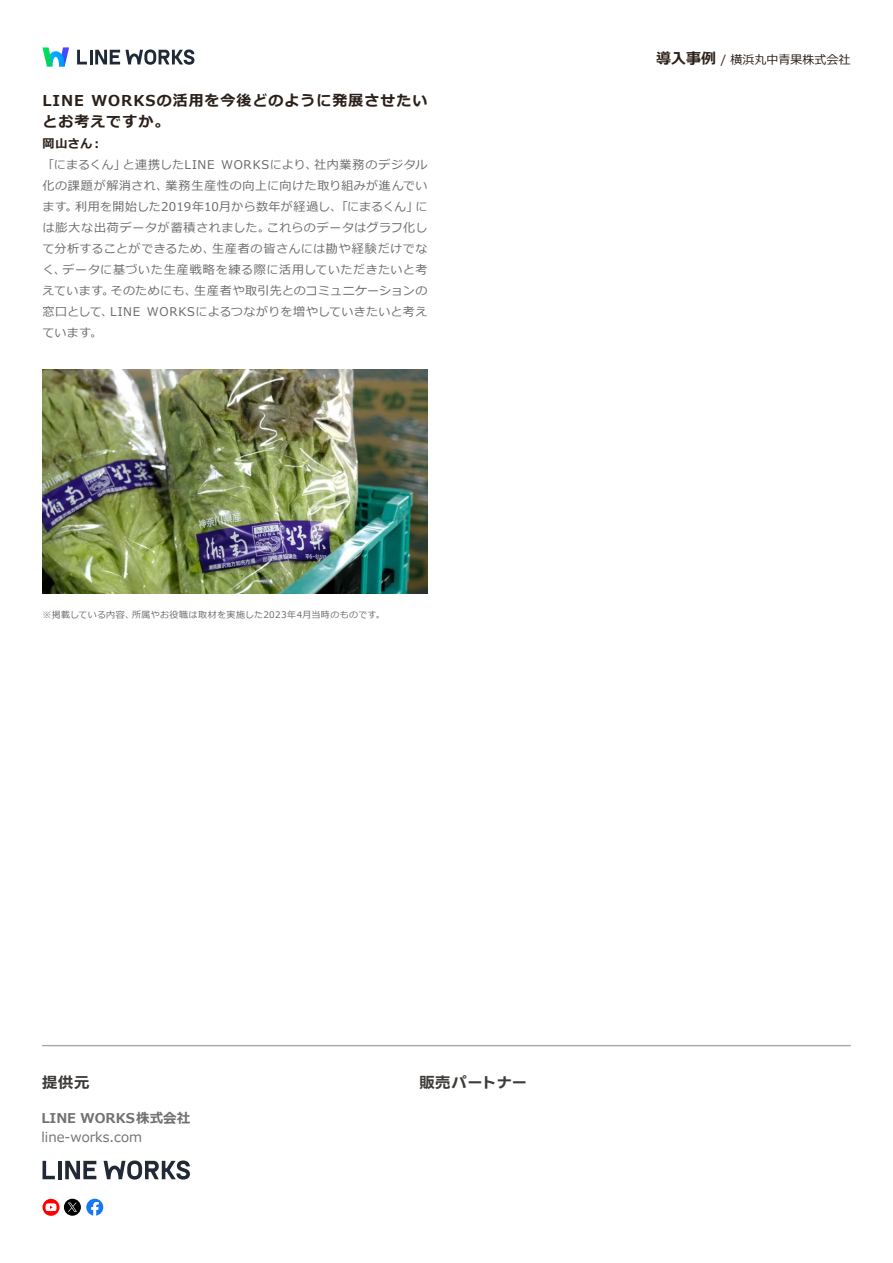
<style>
.page{position:relative;width:893px;height:1263px;background:#fff}
.page>*{position:absolute;margin:0;border:0;box-sizing:border-box;transform-origin:0 0}
.t1{font:700 15px/21px "Meiryo";letter-spacing:.065em;color:#2b2019}
.t2{font:700 15px "LINE Seed JP OTF";color:#3d3b38;scale:1.06 1}
.t3{font:13.5px "Meiryo";color:#737070}
.t4{font:700 13.5px "Meiryo";color:#737070}
.t5{font:12px/21px "Meiryo";letter-spacing:.04em;color:#6a6a6a}
.t6{font:12px "Meiryo";letter-spacing:.02em;color:#6a6a6a}
.t7{font:12px/21px "Meiryo";letter-spacing:.06em;color:#6a6a6a}
.t8{font:12px/21px "Meiryo";letter-spacing:.01em;color:#6a6a6a}
.t9{font:12px "Meiryo";color:#2b2019}
.t10{font:12px "Meiryo";letter-spacing:.065em;color:#6a6a6a}
.t11{font:700 12px "Meiryo";color:#2b2019}
.t12{font:9px "Meiryo";letter-spacing:.045em;color:#6a6a6a}
.t13{font:9px "Meiryo";letter-spacing:.02em;color:#6a6a6a}
</style>
<div class="page">
<svg style="left:42px;top:47px;width:27px;height:19px"></svg>
<svg style="left:77px;top:50px;width:10px;height:14px"></svg>
<hr style="left:90px;top:50px;width:3px;height:14px;background:#202936">
<svg style="left:95px;top:49px;width:99px;height:16px"></svg>
<svg style="left:86px;top:1199px;width:17px;height:17px"></svg>
<div style="left:42px;top:1045px;width:808px;height:1px;border:1px solid #a8a6a6"></div>
<svg style="left:43px;top:1161px;width:12px;height:18px"></svg>
<hr style="left:58px;top:1161px;width:4px;height:18px;background:#212936">
<svg style="left:65px;top:1161px;width:31px;height:18px"></svg>
<svg style="left:104px;top:1160px;width:86px;height:19px"></svg>
<div style="left:64px;top:1199px;width:17px;height:17px;background:#000;border-radius:50%"></div>
<svg style="left:68px;top:1202px;width:9px;height:10px"></svg>
<svg style="left:43px;top:1199px;width:17px;height:17px"></svg>
<img style="left:43px;top:370px;width:384px;height:223px">
<p class="t1" style="left:92px;top:91px;width:337px">WORKSの活用を今後どのように発展させたい</p>
<p class="t1" style="left:43px;top:91px;width:128px">LINE<br>とお考えですか。</p>
<p class="t11" style="left:43px;top:135px;width:62px">岡山さん：</p>
<p class="t10" style="left:314px;top:157px;width:115px">社内業務のデジタル</p>
<p class="t5" style="left:43px;top:155px;width:84px">「にまるくん」</p>
<p class="t5" style="left:122px;top:155px;width:94px">と連携したLINE</p>
<p class="t5" style="left:221px;top:155px;width:98px">WORKSにより、</p>
<p class="t5" style="left:43px;top:176px;width:127px">化の課題が解消され、</p>
<p class="t5" style="left:166px;top:176px;width:263px">業務生産性の向上に向けた取り組みが進んでい</p>
<p class="t6" style="left:75px;top:199px;width:344px">利用を開始した2019年10月から数年が経過し、「にまるくん」</p>
<p class="t5" style="left:43px;top:197px;width:37px">ます。</p>
<p class="t5" style="left:415px;top:197px;width:13px">に</p>
<p class="t5" style="left:267px;top:218px;width:162px">これらのデータはグラフ化し</p>
<p class="t7" style="left:212px;top:218px;width:217px;text-indent:-170px">は膨大な出荷データが蓄積されました。<br>生産者の皆さんには勘や経験だけでな</p>
<p class="t5" style="left:63px;top:239px;width:366px;text-indent:-20px">て分析することができるため、<br>データに基づいた生産戦略を練る際に活用していただきたいと考</p>
<p class="t5" style="left:43px;top:260px;width:25px">く、</p>
<p class="t6" style="left:194px;top:283px;width:235px">生産者や取引先とのコミュニケーションの</p>
<p class="t5" style="left:43px;top:281px;width:73px">えています。</p>
<p class="t5" style="left:110px;top:281px;width:88px">そのためにも、</p>
<p class="t5" style="left:147px;top:302px;width:282px">WORKSによるつながりを増やしていきたいと考え</p>
<p class="t8" style="left:43px;top:302px;width:72px">窓口として、ています。</p>
<p class="t5" style="left:110px;top:302px;width:32px">LINE</p>
<p class="t12" style="left:132px;top:608px;width:254px">所属やお役職は取材を実施した2023年4月当時のものです。</p>
<p class="t13" style="left:43px;top:608px;width:93px">※掲載している内容、</p>
<p class="t1" style="left:656px;top:49px;width:61px">導入事例</p>
<p class="t9" style="left:721px;top:51px;width:131px">/ 横浜丸中青果株式会社</p>
<p class="t2" style="left:42px;top:1074px;width:47px">提供元</p>
<p class="t4" style="left:41px;top:1109px;width:150px">LINE WORKS株式会社</p>
<p class="t3" style="left:42px;top:1128px;width:102px">line-works.com</p>
<p class="t2" style="left:419px;top:1074px;width:104px">販売パートナー</p>
</div>
